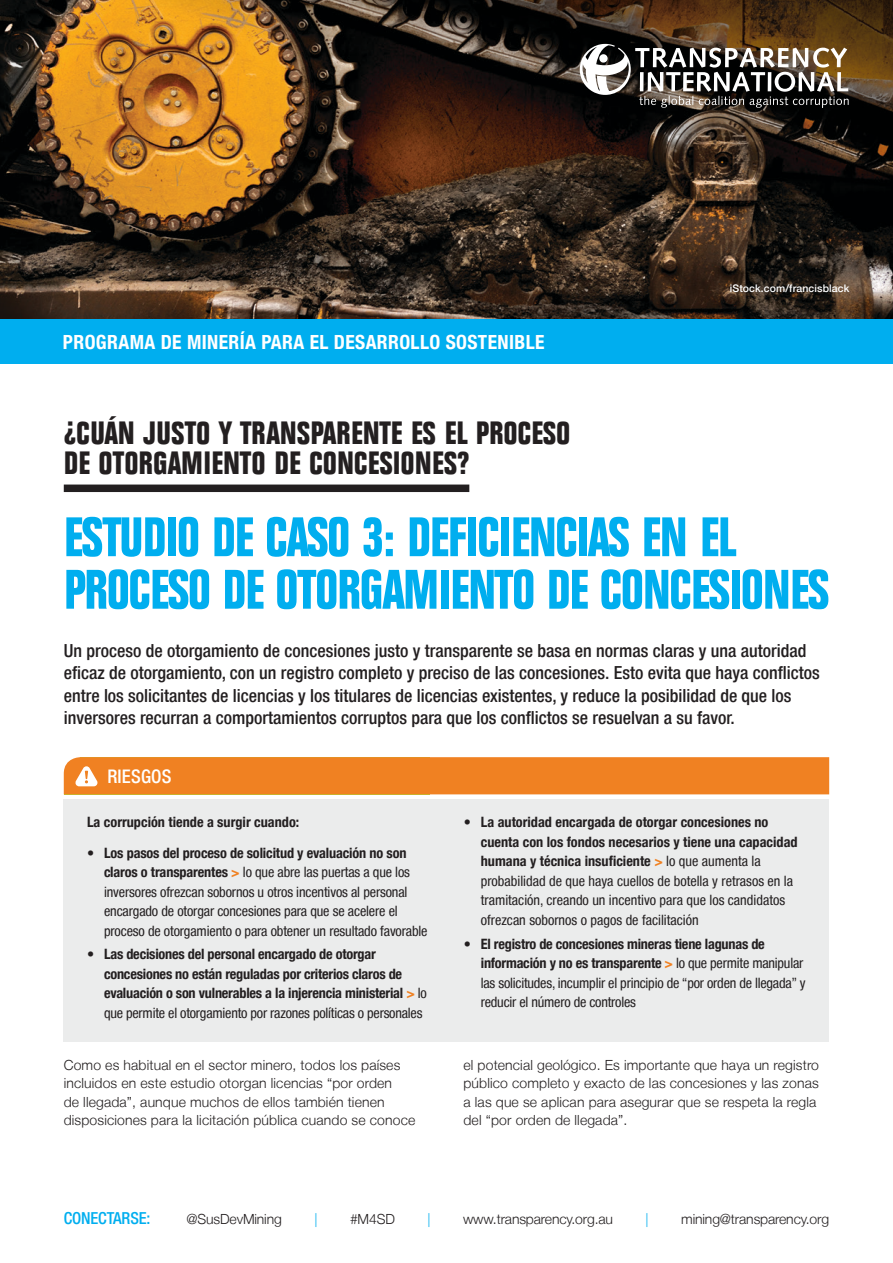
<style>
.page{position:relative;width:893px;height:1263px;background:#fff}
.page>*{position:absolute;margin:0;border:0;box-sizing:border-box;transform-origin:0 0}
.t1{font:700 condensed 58.2px/52.5px "Folio EF";letter-spacing:-.015em;color:#00aeef;scale:.95 1}
.Body_Copy{font:700 condensed 33.6px/30px "Folio EF";letter-spacing:.01em;color:#231f20}
.t2{font:700 condensed 19.5px "Helvetica Neue LT";letter-spacing:.02em;color:#fff}
.t3{font:500 condensed 18.75px "Helvetica Neue LT";letter-spacing:.01em;color:#fff}
.Body_Copy-2{font:500 condensed 18px/22.5px "Helvetica Neue LT";color:#231f20}
.t4{font:500 condensed 16.5px "Helvetica Neue LT";letter-spacing:-.01em;color:#00aeef}
.t5{font:condensed 14.25px/19.5px "Helvetica Neue LT";letter-spacing:-.01em;color:#231f20}
.t6{font:700 condensed 14.25px/19.5px "Helvetica Neue LT";letter-spacing:-.015em;color:#231f20}
.Body_Copy-3{font:300 13.95px/18.5px "Helvetica Neue LT";letter-spacing:.01em;color:#231f20}
.Body_Copy-4{font:300 13.95px "Helvetica Neue LT";letter-spacing:-.01em;color:#231f20}
.t7{font:300 13.95px "Helvetica Neue LT";color:#00aeef}
.Body_Copy-5{font:500 10.5px "Helvetica Neue LT";letter-spacing:.01em;color:#fff}
.s1{font-weight:700}
.s2{font-weight:700;color:#f08122}
.s3{color:#f08122}
.s4{font-weight:400}
</style>
<div class="page">
<img style="left:0;top:0;width:893px;height:319px">
<svg style="left:580px;top:44px;width:269px;height:64px"></svg>
<div style="left:64px;top:799px;width:765px;height:243px;background:#ebecec"></div>
<div style="left:64px;top:757px;width:765px;height:37px;background:#f08122"></div>
<div style="left:0;top:319px;width:893px;height:45px;background:#00aeef"></div>
<div style="left:64px;top:484px;width:405px;height:8px;background:#231f20"></div>
<p class="t2" style="left:63px;top:331px;width:483px">PROGRAMA DE MINERÍA PARA EL DESARROLLO SOSTENIBLE</p>
<p class="Body_Copy" style="left:64px;top:418px;width:508px">¿CUÁN JUSTO Y TRANSPARENTE ES EL PROCESO<br>DE OTORGAMIENTO DE CONCESIONES?</p>
<p class="Body_Copy-5" style="left:730px;top:282px;width:121px">iStock.com/francisblack</p>
<p class="t1" style="left:64px;top:512px;width:807px">ESTUDIO DE CASO 3: DEFICIENCIAS EN EL<br>PROCESO DE OTORGAMIENTO DE CONCESIONES</p>
<p class="Body_Copy-2" style="left:64px;top:639px;width:757px">Un proceso de otorgamiento de concesiones justo y transparente se basa en normas claras y una autoridad eficaz de otorgamiento, con un registro completo y preciso de las concesiones. Esto evita que haya conflictos entre los solicitantes de licencias y los titulares de licencias existentes, y reduce la posibilidad de que los inversores recurran a comportamientos corruptos para que los conflictos se resuelvan a su favor.</p>
<p class="t3" style="left:107px;top:765px;width:66px">RIESGOS</p>
<p class="t6" style="left:87px;top:812px;width:214px">La corrupción tiende a surgir cuando:</p>
<p class="t5" style="left:104px;top:843px;width:325px;text-indent:-17px"><span class="s1">• Los pasos del proceso de solicitud y evaluación no son claros o transparentes</span> <span class="s2">&gt;</span> lo que abre las puertas a que los inversores ofrezcan sobornos u otros incentivos al personal encargado de otorgar concesiones para que se acelere el proceso de otorgamiento o para obtener un resultado favorable</p>
<p class="t6" style="left:104px;top:944px;width:324px;text-indent:-17px">• Las decisiones del personal encargado de otorgar concesiones no están reguladas por criterios claros de evaluación o son vulnerables a la injerencia ministerial <span class="s3">&gt;</span> <span class="s4">lo que permite el otorgamiento por razones políticas o personales</span></p>
<p class="t5" style="left:481px;top:812px;width:318px;text-indent:-17px"><span class="s1">• La autoridad encargada de otorgar concesiones no cuenta con los fondos necesarios y tiene una capacidad humana y técnica insuficiente</span> <span class="s2">&gt;</span> lo que aumenta la probabilidad de que haya cuellos de botella y retrasos en la tramitación, creando un incentivo para que los candidatos ofrezcan sobornos o pagos de facilitación</p>
<p class="t5" style="left:481px;top:934px;width:326px;text-indent:-17px"><span class="s1">• El registro de concesiones mineras tiene lagunas de información y no es transparente</span> <span class="s2">&gt;</span> lo que permite manipular las solicitudes, incumplir el principio de “por orden de llegada” y reducir el número de controles</p>
<p class="Body_Copy-3" style="left:64px;top:1055px;width:353px">Como es habitual en el sector minero, todos los países incluidos en este estudio otorgan licencias “por orden<br>de llegada”, aunque muchos de ellos también tienen disposiciones para la licitación pública cuando se conoce</p>
<p class="Body_Copy-3" style="left:463px;top:1055px;width:357px">el potencial geológico. Es importante que haya un registro público completo y exacto de las concesiones y las zonas a las que se aplican para asegurar que se respeta la regla del “por orden de llegada”.</p>
<p class="t4" style="left:64px;top:1208px;width:88px">CONECTARSE:</p>
<p class="Body_Copy-4" style="left:187px;top:1210px;width:97px">@SusDevMining</p>
<p class="t7" style="left:314px;top:1210px;width:5px">|</p>
<p class="Body_Copy-3" style="left:350px;top:1209px;width:46px">#M4SD</p>
<p class="t7" style="left:427px;top:1210px;width:5px">|</p>
<p class="Body_Copy-4" style="left:463px;top:1210px;width:151px">www.transparency.org.au</p>
<p class="t7" style="left:646px;top:1210px;width:5px">|</p>
<p class="Body_Copy-4" style="left:681px;top:1210px;width:149px">mining@transparency.org</p>
</div>
